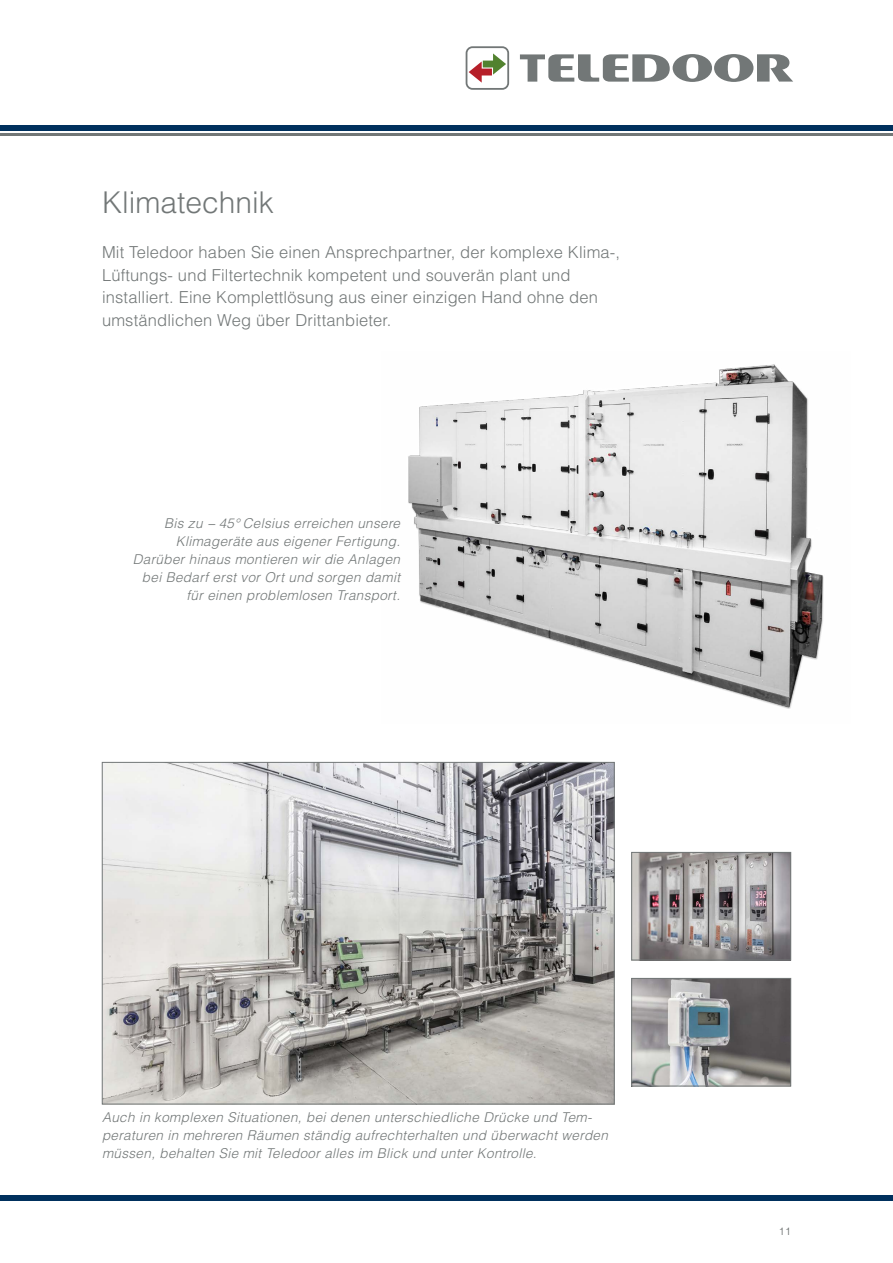
<style>
.page{position:relative;width:893px;height:1263px;background:#fff}
.page>*{position:absolute;margin:0;border:0;box-sizing:border-box;transform-origin:0 0}
.t1{font:300 30px "Helvetica LT Std";color:#727777}
.t2{font:300 16.5px/22.5px "Helvetica LT Std";letter-spacing:.01em;color:#727777}
.t3{font:italic 300 13.5px/18px "Helvetica LT Std";letter-spacing:.025em;color:#727777}
.t4{font:300 10.5px "Helvetica LT Std";color:#5c605f}
</style>
<div class="page">
<div style="left:0;top:126px;width:893px;height:5px;background:#00305d"></div>
<hr style="left:0;top:134px;width:893px;height:2px;background:#727777">
<div style="left:0;top:1195px;width:893px;height:5px;background:#00305d"></div>
<svg style="left:466px;top:46px;width:43px;height:44px"></svg>
<svg style="left:520px;top:54px;width:273px;height:28px"></svg>
<img style="left:104px;top:764px;width:508px;height:338px">
<img style="left:633px;top:980px;width:156px;height:104px">
<div style="left:631px;top:978px;width:160px;height:108px;border:1px solid #727777"></div>
<img style="left:633px;top:854px;width:156px;height:104px">
<div style="left:631px;top:852px;width:160px;height:108px;border:1px solid #727777"></div>
<img style="left:408px;top:364px;width:416px;height:345px">
<h1 class="t1" style="left:102px;top:184px;width:173px">Klimatechnik</h1>
<p class="t2" style="left:102px;top:241px;width:520px">Mit Teledoor haben Sie einen Ansprechpartner, der komplexe Klima-, Lüftungs- und Filtertechnik kompetent und souverän plant und installiert. Eine Komplettlösung aus einer einzigen Hand ohne den umständlichen Weg über Drittanbieter.</p>
<p class="t3" style="left:133px;top:514px;width:269px;text-align:right">Bis zu − 45° Celsius erreichen unsere Klimageräte aus eigener Fertigung.<br>Darüber hinaus montieren wir die Anlagen bei Bedarf erst vor Ort und sorgen damit für einen problemlosen Transport.</p>
<p class="t3" style="left:102px;top:1108px;width:507px">Auch in komplexen Situationen, bei denen unterschiedliche Drücke und Tem&shy;peraturen in mehreren Räumen ständig aufrechterhalten und überwacht werden müssen, behalten Sie mit Teledoor alles im Blick und unter Kontrolle.</p>
<p class="t4" style="left:779px;top:1225px;width:13px">11</p>
</div>
